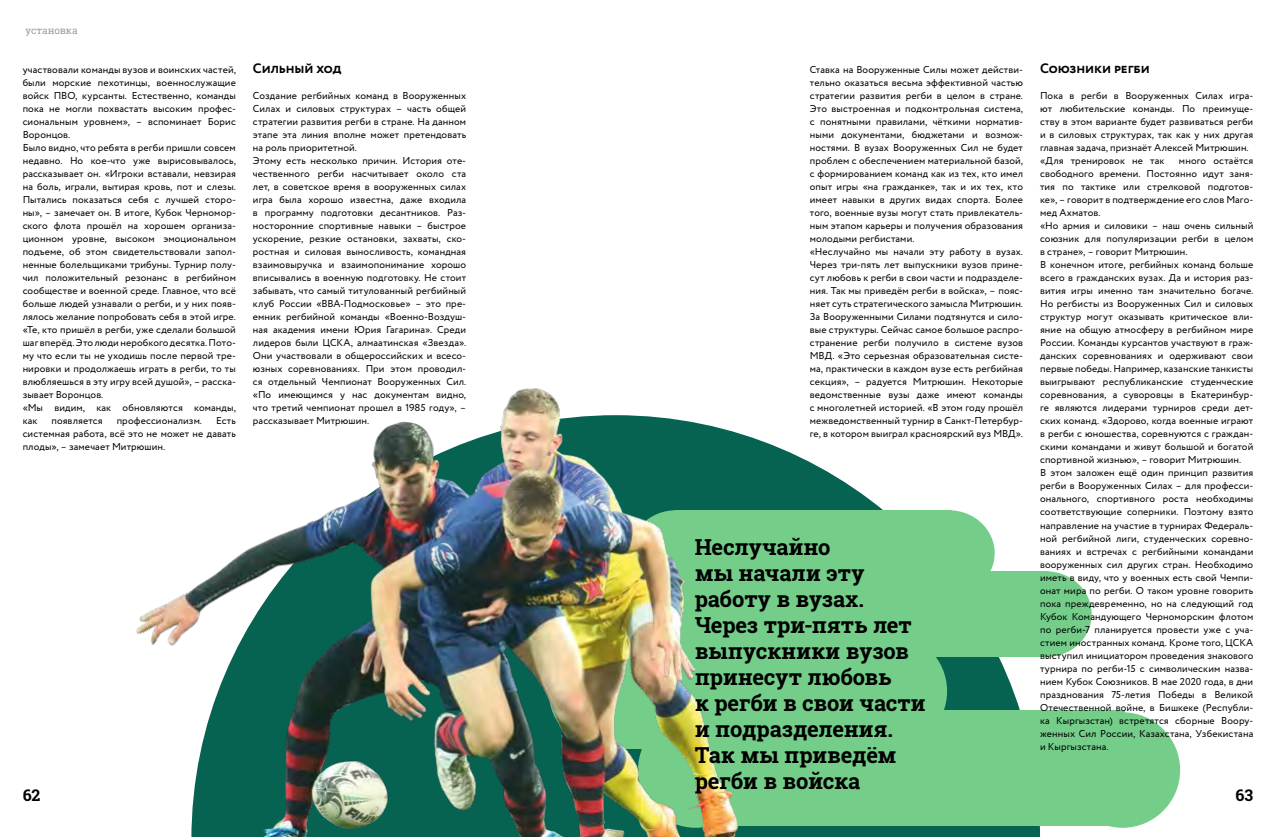
<style>
.page{position:relative;width:1276px;height:837px;background:#fff}
.page>*{position:absolute;margin:0;border:0;box-sizing:border-box;transform-origin:0 0}
.t1{font:700 22px/26px "Roboto Slab";letter-spacing:-.01em;color:#000}
.t2{font:700 16px "Roboto Slab";color:#000}
.t3{font:700 13.6px "Circe";letter-spacing:-.01em;color:#000}
.t4{font:10px/13px "Circe";letter-spacing:.01em;color:#000}
.t5{font:10px "Roboto Slab";letter-spacing:-.01em;color:#9d9d9c}
</style>
<div class="page">
<svg style="left:802px;top:458px;width:238px;height:378px"></svg>
<div style="left:1064px;top:712px;width:116px;height:115px;background:#74ce8a;border-radius:50%"></div>
<div style="left:694px;top:710px;width:430px;height:115px;background:#74ce8a"></div>
<div style="left:831px;top:633px;width:116px;height:115px;background:#74ce8a;border-radius:50%"></div>
<div style="left:598px;top:633px;width:276px;height:115px;background:#74ce8a"></div>
<div style="left:1000px;top:571px;width:91px;height:85px;background:#74ce8a;border-radius:50%"></div>
<div style="left:638px;top:571px;width:410px;height:85px;background:#74ce8a"></div>
<div style="left:903px;top:510px;width:91px;height:85px;background:#74ce8a;border-radius:50%"></div>
<div style="left:675px;top:510px;width:276px;height:85px;background:#74ce8a"></div>
<img style="left:136px;top:388px;width:666px;height:448px">
<p class="t5" style="left:26px;top:24px;width:54px">установка</p>
<h3 class="t3" style="left:253px;top:59px;width:90px">Сильный ход</h3>
<p class="t4" style="left:253px;top:89px;width:215px">Создание регбийных команд в Вооруженных Силах и силовых структурах – часть общей стратегии развития регби в стране. На данном этапе эта линия вполне может претендовать на роль приоритетной.<br>Этому есть несколько причин. История оте&shy;чественного регби насчитывает около ста лет, в советское время в вооруженных силах игра была хорошо известна, даже входила в программу подготовки десантников. Раз&shy;носторонние спортивные навыки – быстрое ускорение, резкие остановки, захваты, ско&shy;ростная и силовая выносливость, командная взаимовыручка и взаимопонимание хорошо вписывались в военную подготовку. Не стоит забывать, что самый титулованный регбийный клуб России «ВВА-Подмосковье» – это пре&shy;емник регбийной команды «Военно-Воздуш&shy;ная академия имени Юрия Гагарина». Среди лидеров были ЦСКА, алмаатинская «Звезда».<br>Они участвовали в общероссийских и всесо&shy;юзных соревнованиях. При этом проводил&shy;ся отдельный Чемпионат Вооруженных Сил. «По имеющимся у нас документам видно, что третий чемпионат прошел в 1985 году», – рассказывает Митрюшин.</p>
<p class="t4" style="left:810px;top:63px;width:215px">Ставка на Вооруженные Силы может действи&shy;тельно оказаться весьма эффективной частью стратегии развития регби в целом в стране.<br>Это выстроенная и подконтрольная система, с понятными правилами, чёткими норматив&shy;ными документами, бюджетами и возмож&shy;ностями. В вузах Вооруженных Сил не будет проблем с обеспечением материальной базой, с формированием команд как из тех, кто имел опыт игры «на гражданке», так и их тех, кто имеет навыки в других видах спорта. Более того, военные вузы могут стать привлекатель&shy;ным этапом карьеры и получения образования молодыми регбистами.<br>«Неслучайно мы начали эту работу в вузах.<br>Через три-пять лет выпускники вузов прине&shy;сут любовь к регби в свои части и подразделе&shy;ния. Так мы приведём регби в войска», – пояс&shy;няет суть стратегического замысла Митрюшин.<br>За Вооруженными Силами подтянутся и сило&shy;вые структуры. Сейчас самое большое распро&shy;странение регби получило в системе вузов МВД. «Это серьезная образовательная систе&shy;ма, практически в каждом вузе есть регбийная секция», – радуется Митрюшин. Некоторые ведомственные вузы даже имеют команды с многолетней историей. «В этом году прошёл межведомственный турнир в Санкт-Петербур&shy;ге, в котором выиграл красноярский вуз МВД».</p>
<h3 class="t3" style="left:1040px;top:59px;width:111px">Союзники регби</h3>
<p class="t4" style="left:23px;top:63px;width:215px">участвовали команды вузов и воинских частей, были морские пехотинцы, военнослужащие войск ПВО, курсанты. Естественно, команды пока не могли похвастать высоким профес&shy;сиональным уровнем», – вспоминает Борис Воронцов.<br>Было видно, что ребята в регби пришли совсем недавно. Но кое-что уже вырисовывалось, рассказывает он. «Игроки вставали, невзирая на боль, играли, вытирая кровь, пот и слезы.<br>Пытались показаться себя с лучшей сторо&shy;ны», – замечает он. В итоге, Кубок Черномор&shy;ского флота прошёл на хорошем организа&shy;ционном уровне, высоком эмоциональном подъеме, об этом свидетельствовали запол&shy;ненные болельщиками трибуны. Турнир полу&shy;чил положительный резонанс в регбийном сообществе и военной среде. Главное, что всё больше людей узнавали о регби, и у них появ&shy;лялось желание попробовать себя в этой игре. «Те, кто пришёл в регби, уже сделали большой шаг вперёд. Это люди неробкого десятка. Пото&shy;му что если ты не уходишь после первой тре&shy;нировки и продолжаешь играть в регби, то ты влюбляешься в эту игру всей душой», – расска&shy;зывает Воронцов.<br>«Мы видим, как обновляются команды, как</p>
<p class="t4" style="left:1040px;top:89px;width:215px">Пока в регби в Вооруженных Силах игра&shy;ют любительские команды. По преимуще&shy;ству в этом варианте будет развиваться регби и в силовых структурах, так как у них другая главная задача, признаёт Алексей Митрюшин. «Для тренировок не так</p>
<p class="t4" style="left:1040px;top:154px;width:215px;text-indent:139px">много остаётся свободного времени. Постоянно идут заня&shy;тия по тактике или стрелковой подготов&shy;ке», – говорит в подтверждение его слов Маго&shy;мед Ахматов.<br>«Но армия и силовики – наш очень сильный союзник для популяризации регби в целом в стране», – говорит Митрюшин.<br>В конечном итоге, регбийных команд больше всего в гражданских вузах. Да и история раз&shy;вития игры именно там значительно богаче.<br>Но регбисты из Вооруженных Сил и силовых структур могут оказывать критическое вли&shy;яние на общую атмосферу в регбийном мире России. Команды курсантов участвуют в граж&shy;данских соревнованиях и одерживают свои первые победы. Например, казанские танкисты выигрывают республиканские студенческие соревнования, а суворовцы в Екатеринбур&shy;ге являются лидерами турниров среди дет&shy;ских команд. «Здорово, когда военные играют в регби с юношества, соревнуются с граждан&shy;скими командами и живут большой и богатой спортивной жизнью», – говорит Митрюшин.<br>В этом заложен ещё один принцип развития регби в Вооруженных Силах – для професси&shy;онального, спортивного роста необходимы соответствующие соперники. Поэтому взято направление на участие в турнирах Федераль&shy;ной регбийной лиги, студенческих соревно&shy;ваниях и встречах с регбийными командами вооруженных сил других стран. Необходимо иметь в виду, что у военных есть свой Чемпи&shy;онат мира по регби. О таком уровне говорить пока преждевременно, но на следующий год Кубок Командующего Черноморским флотом по регби-7 планируется провести уже с уча&shy;стием иностранных команд. Кроме того, ЦСКА выступил инициатором проведения знакового турнира по регби-15 с символическим назва&shy;нием Кубок Союзников. В мае 2020 года, в дни празднования 75-летия Победы в Великой Отечественной войне, в Бишкеке (Республи&shy;ка Кыргызстан) встретятся сборные Воору&shy;женных Сил России, Казахстана, Узбекистана и Кыргызстана.</p>
<p class="t4" style="left:23px;top:414px;width:215px;text-align:justify;text-indent:193px">Есть системная работа, всё это не может не давать плоды», – замечает Митрюшин.</p>
<p class="t4" style="left:51px;top:414px;width:53px">появляется</p>
<p class="t4" style="left:117px;top:414px;width:87px">профессионализм.</p>
<h1 class="t1" style="left:694px;top:533px;width:233px">Неслучайно<br>мы начали эту работу в вузах.<br>Через три-пять лет выпускники вузов принесут любовь<br>к регби в свои части и подразделения.<br>Так мы приведём регби в войска</h1>
<h2 class="t2" style="left:23px;top:783px;width:19px">62</h2>
<h2 class="t2" style="left:1235px;top:783px;width:19px">63</h2>
</div>
